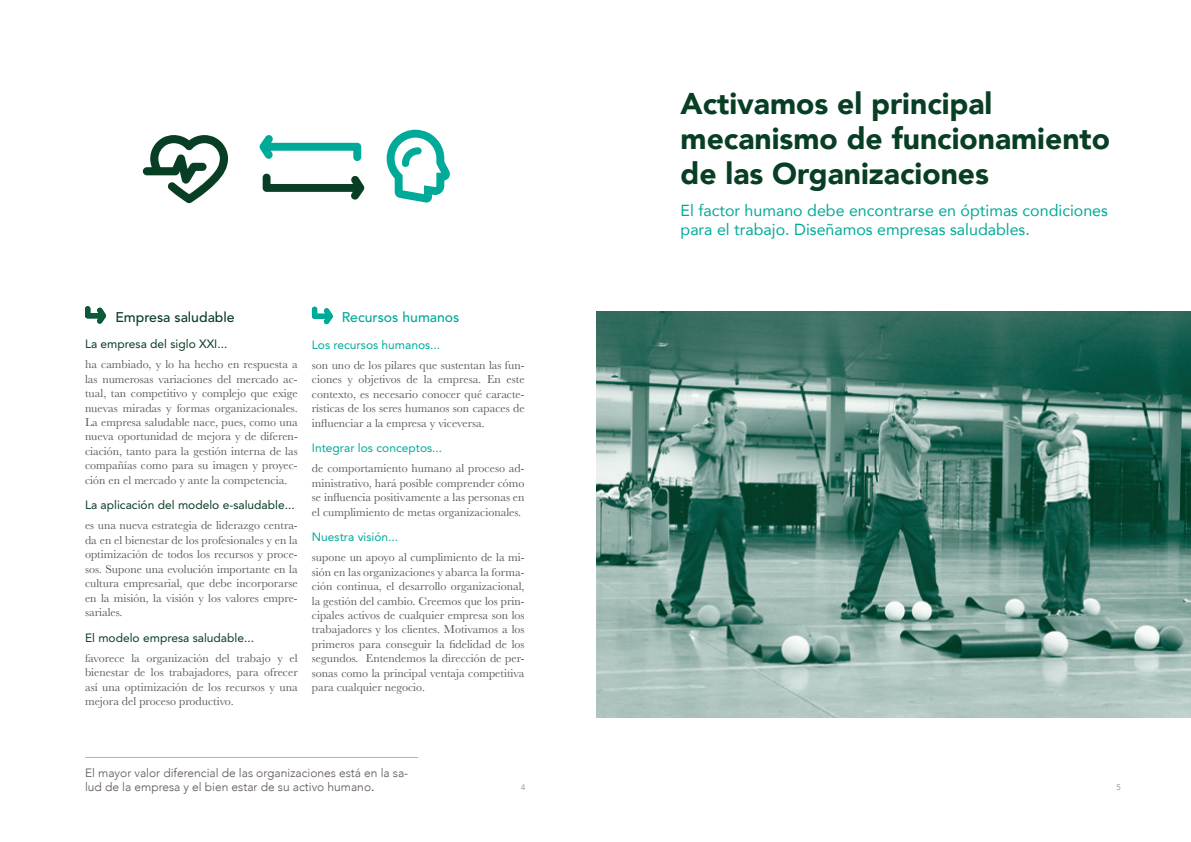
<style>
.page{position:relative;width:1191px;height:842px;background:#fff}
.page>*{position:absolute;margin:0;border:0;box-sizing:border-box;transform-origin:0 0}
.t1{font:900 30px/35px "Avenir";color:#083e24}
.t2{font:16px/19.2px "Avenir";color:#00aa98}
.t3{font:500 14px "Avenir LT Std";color:#083e24}
.t4{font:500 14px "Avenir LT Std";color:#00aa98}
.t5{font:12px/14.4px "Baskerville";color:#57585a;text-align:justify}
.t6{font:300 12px/14.4px "Avenir";color:#5c5351}
.t7{font:12px "Avenir LT Std";color:#083e24}
.t8{font:12px "Avenir LT Std";color:#00aa98}
.t9{font:300 8px "Avenir";color:#7e8083}
.s1{font-weight:500}
</style>
<div class="page">
<svg style="left:85px;top:306px;width:21px;height:18px"></svg>
<svg style="left:312px;top:307px;width:21px;height:17px"></svg>
<svg style="left:143px;top:135px;width:85px;height:68px"></svg>
<svg style="left:263px;top:174px;width:101px;height:26px"></svg>
<svg style="left:259px;top:135px;width:102px;height:26px"></svg>
<svg style="left:387px;top:130px;width:63px;height:73px"></svg>
<hr style="left:85px;top:757px;width:333px;height:1px;background:#b2b3b7">
<img style="left:596px;top:312px;width:595px;height:406px">
<p class="t3" style="left:115px;top:309px;width:121px">Empresa saludable</p>
<p class="t4" style="left:342px;top:309px;width:119px">Recursos humanos</p>
<p class="t7" style="left:85px;top:337px;width:144px">La empresa del siglo XXI...</p>
<p class="t5" style="left:85px;top:358px;width:214px">ha cambiado, y lo ha hecho en respuesta a las numerosas variaciones del mercado ac&shy;tual, tan competitivo y complejo que exige nuevas miradas y formas organizacionales.<br>La empresa saludable nace, pues, como una nueva oportunidad de mejora y de diferen&shy;ciación, tanto para la gestión interna de las compañías como para su imagen y proyec&shy;ción en el mercado y ante la competencia.</p>
<p class="t7" style="left:85px;top:498px;width:211px">La aplicación del modelo e-saludable...</p>
<p class="t5" style="left:85px;top:519px;width:214px">es una nueva estrategia de liderazgo centra&shy;da en el bienestar de los profesionales y en la optimización de todos los recursos y proce&shy;sos. Supone una evolución importante en la cultura empresarial, que debe incorporarse en la misión, la visión y los valores empre&shy;sariales.</p>
<p class="t7" style="left:85px;top:630px;width:170px">El modelo empresa saludable...</p>
<p class="t5" style="left:85px;top:651px;width:214px">favorece la organización del trabajo y el bienestar de los trabajadores, para ofrecer así una optimización de los recursos y una mejora del proceso productivo.</p>
<p class="t8" style="left:312px;top:338px;width:130px">Los recursos humanos...</p>
<p class="t5" style="left:312px;top:358px;width:214px">son uno de los pilares que sustentan las fun&shy;ciones y objetivos de la empresa. En este contexto, es necesario conocer qué caracte&shy;rísticas de los seres humanos son capaces de influenciar a la empresa y viceversa.</p>
<p class="t8" style="left:312px;top:441px;width:132px">Integrar los conceptos...</p>
<p class="t5" style="left:312px;top:461px;width:214px">de comportamiento humano al proceso ad&shy;ministrativo, hará posible comprender cómo se influencia positivamente a las personas en el cumplimiento de metas organizacionales.</p>
<p class="t8" style="left:312px;top:530px;width:88px">Nuestra visión...</p>
<p class="t5" style="left:312px;top:550px;width:214px">supone un apoyo al cumplimiento de la mi&shy;sión en las organizaciones y abarca la forma&shy;ción continua, el desarrollo organizacional, la gestión del cambio. Creemos que los prin&shy;cipales activos de cualquier empresa son los trabajadores y los clientes. Motivamos a los primeros para conseguir la fidelidad de los segundos. Entendemos la dirección de per&shy;sonas como la principal ventaja competitiva para cualquier negocio.</p>
<h1 class="t1" style="left:680px;top:85px;width:431px">Activamos el principal mecanismo de funcionamiento de las Organizaciones</h1>
<h2 class="t2" style="left:680px;top:200px;width:429px">El factor humano debe encontrarse en óptimas condiciones para el trabajo. Diseñamos empresas saludables.</h2>
<p class="t6" style="left:85px;top:765px;width:325px">El mayor valor diferencial de las organizaciones está en la sa&shy;lud de la empresa y el bien estar de su activo humano<span class="s1">.</span></p>
<p class="t9" style="left:521px;top:783px;width:6px">4</p>
<p class="t9" style="left:1116px;top:783px;width:6px">5</p>
</div>
